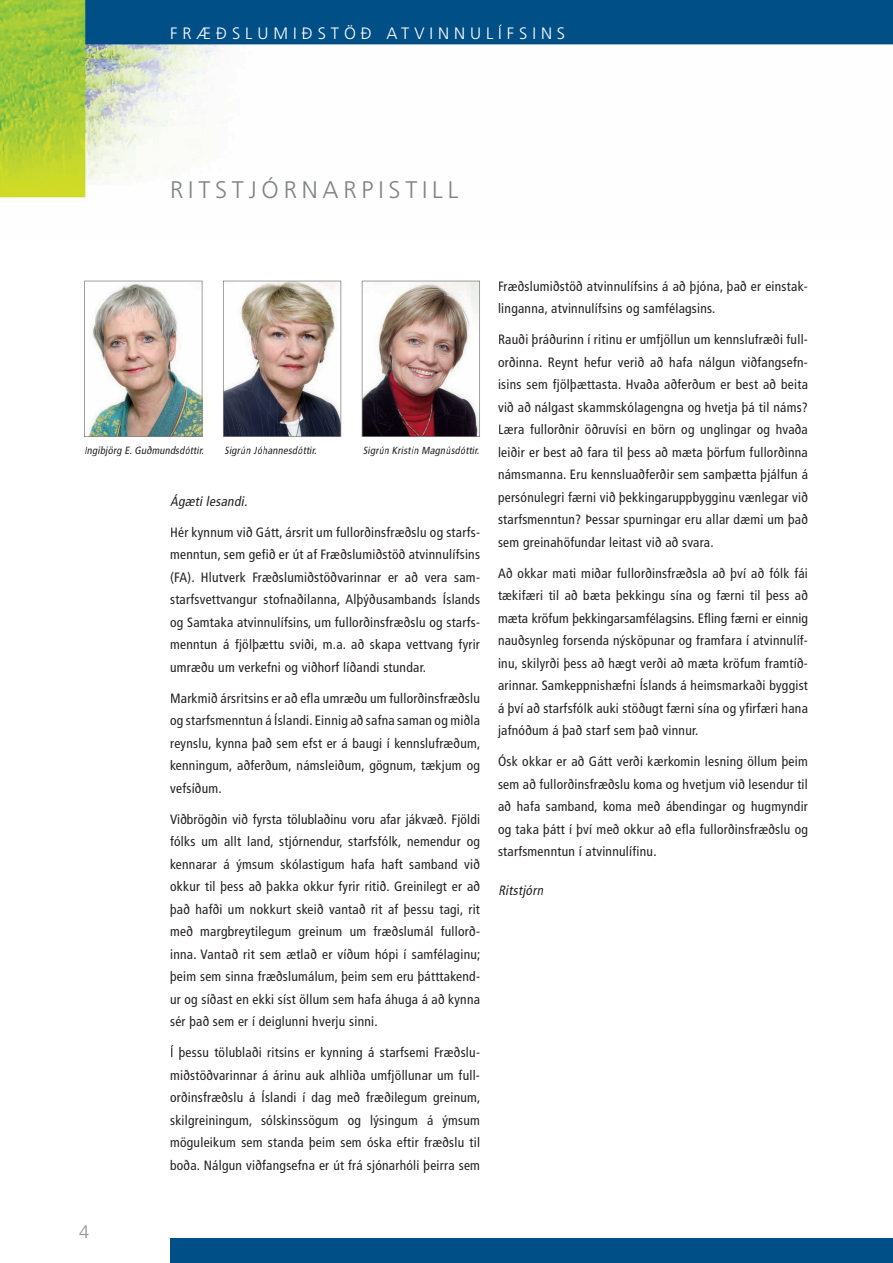
<style>
.page{position:relative;width:893px;height:1263px;background:#fff}
.page>*{position:absolute;margin:0;border:0;box-sizing:border-box;transform-origin:0 0}
.t1{font:300 24px "Frutiger";letter-spacing:.2em;color:#808285}
.t2{font:300 18px "Frutiger";color:#939598}
.t3{font:300 16.5px "Frutiger";letter-spacing:.3em;color:#fff}
.t4{font:condensed 13.5px/22.5px "Frutiger";letter-spacing:.02em;color:#231f20;text-align:justify}
.t5{font:italic condensed 13.5px "Frutiger";color:#231f20}
.t6{font:italic condensed 10.5px "Frutiger";color:#231f20}
</style>
<div class="page">
<div style="left:171px;top:1238px;width:722px;height:25px;background:#004f87"></div>
<img style="left:0;top:0;width:893px;height:201px">
<img style="left:84px;top:281px;width:118px;height:156px">
<img style="left:223px;top:281px;width:118px;height:156px">
<img style="left:362px;top:281px;width:118px;height:156px">
<p class="t3" style="left:170px;top:24px;width:397px">FRÆÐSLUMIÐSTÖÐ ATVINNULÍFSINS</p>
<h1 class="t1" style="left:170px;top:177px;width:290px">RITSTJÓRNARPISTILL</h1>
<p class="t6" style="left:84px;top:444px;width:123px">Ingibjörg E.Guðmundsdóttir.</p>
<p class="t6" style="left:224px;top:444px;width:96px">Sigrún Jóhannesdóttir.</p>
<p class="t6" style="left:363px;top:444px;width:120px">Sigrún Kristín Magnúsdóttir.</p>
<p class="t5" style="left:170px;top:493px;width:82px">Ágæti lesandi.</p>
<p class="t4" style="left:170px;top:521px;width:311px">Hér kynnum við Gátt, ársrit um fullorðinsfræðslu og starfs&shy;menntun, sem gefið er út af Fræðslumiðstöð atvinnulífsins (FA). Hlutverk Fræðslumiðstöðvarinnar er að vera sam&shy;starfsvettvangur stofnaðilanna, Alþýðusambands Íslands og Samtaka atvinnulífsins, um fullorðinsfræðslu og starfs&shy;menntun á fjölþættu sviði, m.a. að skapa vettvang fyrir umræðu um verkefni og viðhorf líðandi stundar.</p>
<p class="t4" style="left:170px;top:687px;width:312px">Markmið ársritsins er að efla umræðu um fullorðinsfræðslu og starfsmenntun á Íslandi. Einnig að safna saman og miðla reynslu, kynna það sem efst er á baugi í kennslufræðum, kenningum, aðferðum, námsleiðum, gögnum, tækjum og vefsíðum.</p>
<p class="t4" style="left:170px;top:808px;width:312px">Viðbrögðin við fyrsta tölublaðinu voru afar jákvæð. Fjöldi fólks um allt land, stjórnendur, starfsfólk, nemendur og kennarar á ýmsum skólastigum hafa haft samband við okkur til þess að þakka okkur fyrir ritið. Greinilegt er að það hafði um nokkurt skeið vantað rit af þessu tagi, rit með margbreytilegum greinum um fræðslumál fullorð&shy;inna. Vantað rit sem ætlað er víðum hópi í samfélaginu; þeim sem sinna fræðslumálum, þeim sem eru þátttakend&shy;ur og síðast en ekki síst öllum sem hafa áhuga á að kynna sér það sem er í deiglunni hverju sinni.</p>
<p class="t4" style="left:170px;top:1041px;width:312px">Í þessu tölublaði ritsins er kynning á starfsemi Fræðslu&shy;miðstöðvarinnar á árinu auk alhliða umfjöllunar um full&shy;orðinsfræðslu á Íslandi í dag með fræðilegum greinum, skilgreiningum, sólskinssögum og lýsingum á ýmsum möguleikum sem standa þeim sem óska eftir fræðslu til boða. Nálgun viðfangsefna er út frá sjónarhóli þeirra sem</p>
<p class="t4" style="left:498px;top:275px;width:311px">Fræðslumiðstöð atvinnulífsins á að þjóna, það er einstak&shy;linganna, atvinnulífsins og samfélagsins.</p>
<p class="t4" style="left:498px;top:328px;width:311px">Rauði þráðurinn í ritinu er umfjöllun um kennslufræði full&shy;orðinna. Reynt hefur verið að hafa nálgun viðfangsefn&shy;isins sem fjölþættasta. Hvaða aðferðum er best að beita við að nálgast skammskólagengna og hvetja þá til náms?<br>Læra fullorðnir öðruvísi en börn og unglingar og hvaða leiðir er best að fara til þess að mæta þörfum fullorðinna námsmanna. Eru kennsluaðferðir sem samþætta þjálfun á persónulegri færni við þekkingaruppbygginu vænlegar við starfsmenntun? Þessar spurningar eru allar dæmi um það sem greinahöfundar leitast við að svara.</p>
<p class="t4" style="left:498px;top:562px;width:311px">Að okkar mati miðar fullorðinsfræðsla að því að fólk fái tækifæri til að bæta þekkingu sína og færni til þess að mæta kröfum þekkingarsamfélagsins. Efling færni er einnig nauðsynleg forsenda nýsköpunar og framfara í atvinnulíf&shy;inu, skilyrði þess að hægt verði að mæta kröfum framtíð&shy;arinnar. Samkeppnishæfni Íslands á heimsmarkaði byggist á því að starfsfólk auki stöðugt færni sína og yfirfæri hana jafnóðum á það starf sem það vinnur.</p>
<p class="t4" style="left:498px;top:750px;width:311px">Ósk okkar er að Gátt verði kærkomin lesning öllum þeim sem að fullorðinsfræðslu koma og hvetjum við lesendur til að hafa samband, koma með ábendingar og hugmyndir og taka þátt í því með okkur að efla fullorðinsfræðslu og starfsmenntun í atvinnulífinu.</p>
<p class="t5" style="left:498px;top:882px;width:49px">Ritstjórn</p>
<h2 class="t2" style="left:79px;top:1222px;width:12px">4</h2>
</div>
